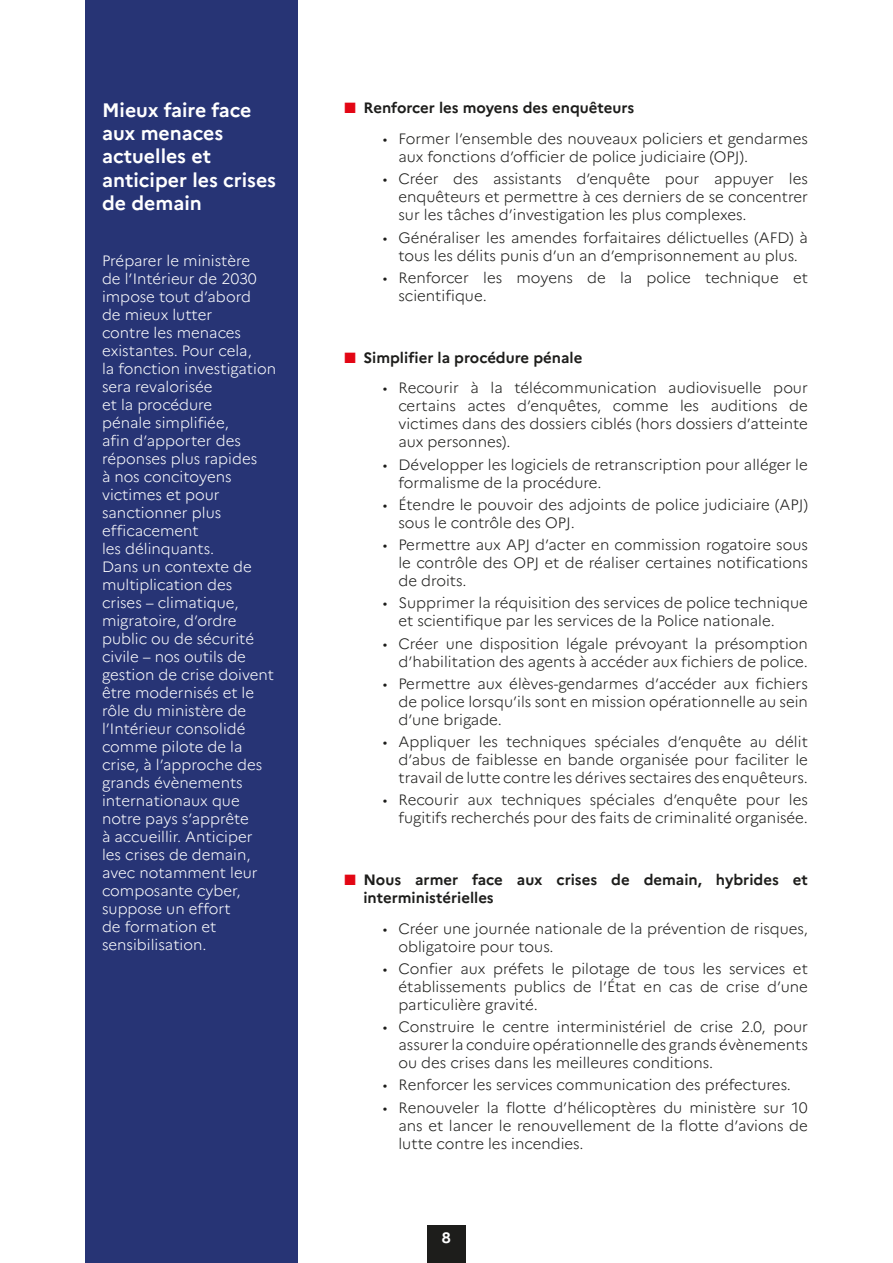
<style>
.page{position:relative;width:893px;height:1263px;background:#fff}
.page>*{position:absolute;margin:0;border:0;box-sizing:border-box;transform-origin:0 0}
.titre_bandeau{font:700 19.5px/23.4px "Marianne";color:#fff}
.t1{font:300 15px/18px "Marianne";color:#1d1d1b;text-align:justify}
.chapo_bandeau{font:300 15px/18px "Marianne";color:#fff}
.Niv_1_Sous-titre_bol{font:700 15px/18px "Marianne";color:#1d1d1b}
.t2{font:700 15px "Marianne";color:#fff}
.s1{color:#e30614}
</style>
<div class="page">
<div style="left:427px;top:1225px;width:39px;height:38px;background:#1d1d1b"></div>
<div style="left:85px;top:0;width:213px;height:1263px;background:#273475"></div>
<p class="titre_bandeau" style="left:102px;top:98px;width:175px">Mieux faire face aux menaces actuelles et anticiper les crises de demain</p>
<p class="chapo_bandeau" style="left:102px;top:252px;width:175px">Préparer le ministère<br>de l’Intérieur de 2030 impose tout d’abord<br>de mieux lutter<br>contre les menaces existantes. Pour cela,<br>la fonction investigation sera revalorisée<br>et la procédure<br>pénale simplifiée,<br>afin d’apporter des réponses plus rapides<br>à nos concitoyens victimes et pour sanctionner plus efficacement<br>les délinquants.<br>Dans un contexte de multiplication des<br>crises – climatique, migratoire, d’ordre public ou de sécurité civile – nos outils de gestion de crise doivent être modernisés et le rôle du ministère de l’Intérieur consolidé comme pilote de la crise, à l’approche des grands évènements internationaux que notre pays s’apprête<br>à accueillir. Anticiper<br>les crises de demain, avec notamment leur composante cyber, suppose un effort<br>de formation et sensibilisation.</p>
<p class="Niv_1_Sous-titre_bol" style="left:344px;top:99px;width:291px"><span class="s1">■</span> Renforcer les moyens des enquêteurs</p>
<p class="t1" style="left:398px;top:130px;width:411px;text-indent:-16px">• Former l’ensemble des nouveaux policiers et gendarmes aux fonctions d’officier de police judiciaire (OPJ).</p>
<p class="t1" style="left:398px;top:170px;width:411px;text-indent:-16px">• Créer des assistants d’enquête pour appuyer les enquêteurs et permettre à ces derniers de se concentrer sur les tâches d’investigation les plus complexes.</p>
<p class="t1" style="left:383px;top:228px;width:427px;text-align:center">• Généraliser les amendes forfaitaires délictuelles (AFD) à tous les délits punis d’un an d’emprisonnement au plus.</p>
<p class="t1" style="left:398px;top:269px;width:411px;text-indent:-16px">• Renforcer les moyens de la police technique et scientifique.</p>
<p class="Niv_1_Sous-titre_bol" style="left:344px;top:348px;width:240px"><span class="s1">■</span> Simplifier la procédure pénale</p>
<p class="t1" style="left:398px;top:379px;width:411px;text-indent:-16px">• Recourir à la télécommunication audiovisuelle pour certains actes d’enquêtes, comme les auditions de victimes dans des dossiers ciblés (hors dossiers d’atteinte aux personnes).</p>
<p class="t1" style="left:398px;top:455px;width:411px;text-indent:-16px">• Développer les logiciels de retranscription pour alléger le formalisme de la procédure.</p>
<p class="t1" style="left:398px;top:495px;width:411px;text-indent:-16px">• Étendre le pouvoir des adjoints de police judiciaire (APJ) sous le contrôle des OPJ.</p>
<p class="t1" style="left:398px;top:536px;width:411px;text-indent:-16px">• Permettre aux APJ d’acter en commission rogatoire sous le contrôle des OPJ et de réaliser certaines notifications de droits.</p>
<p class="t1" style="left:398px;top:594px;width:411px;text-indent:-16px">• Supprimer la réquisition des services de police technique et scientifique par les services de la Police nationale.</p>
<p class="t1" style="left:383px;top:634px;width:427px;text-align:right">• Créer une disposition légale prévoyant la présomption d’habilitation des agents à accéder aux fichiers de police.</p>
<p class="t1" style="left:398px;top:674px;width:411px;text-indent:-16px">• Permettre aux élèves-gendarmes d’accéder aux fichiers de police lorsqu’ils sont en mission opérationnelle au sein d’une brigade.</p>
<p class="t1" style="left:398px;top:733px;width:411px;text-indent:-16px">• Appliquer les techniques spéciales d’enquête au délit d’abus de faiblesse en bande organisée pour faciliter le travail de lutte contre les dérives sectaires des enquêteurs.</p>
<p class="t1" style="left:383px;top:791px;width:427px;text-align:right">• Recourir aux techniques spéciales d’enquête pour les fugitifs recherchés pour des faits de criminalité organisée.</p>
<p class="Niv_1_Sous-titre_bol" style="left:363px;top:870px;width:446px;text-indent:-19px"><span class="s1">■</span> Nous armer face aux crises de demain, hybrides et interministérielles</p>
<p class="t1" style="left:398px;top:919px;width:411px;text-indent:-16px">• Créer une journée nationale de la prévention de risques, obligatoire pour tous.</p>
<p class="t1" style="left:398px;top:959px;width:411px;text-indent:-16px">• Confier aux préfets le pilotage de tous les services et établissements publics de l’État en cas de crise d’une particulière gravité.</p>
<p class="t1" style="left:398px;top:1018px;width:411px;text-indent:-16px">• Construire le centre interministériel de crise 2.0, pour assurer la conduire opérationnelle des grands évènements ou des crises dans les meilleures conditions.</p>
<p class="t1" style="left:383px;top:1076px;width:410px">• Renforcer les services communication des préfectures.</p>
<p class="t1" style="left:398px;top:1098px;width:411px;text-indent:-16px">• Renouveler la flotte d’hélicoptères du ministère sur 10 ans et lancer le renouvellement de la flotte d’avions de lutte contre les incendies.</p>
<p class="t2" style="left:442px;top:1228px;width:10px">8</p>
</div>
